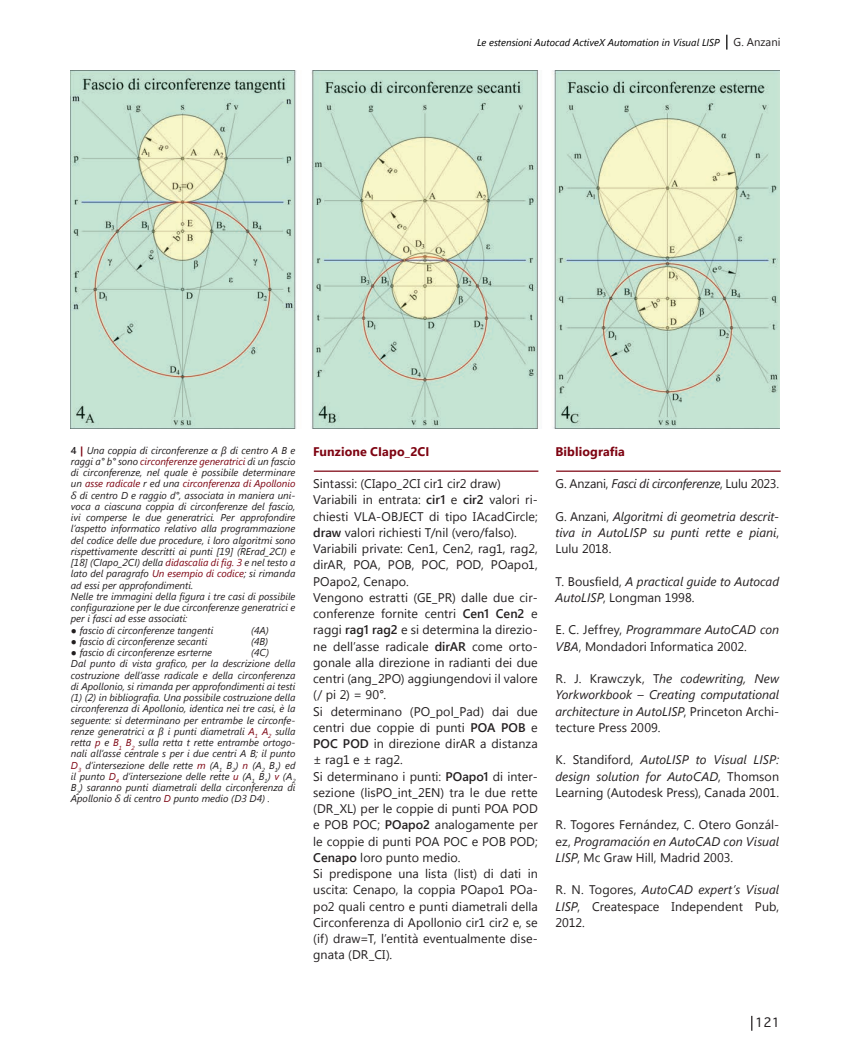
<style>
.page{position:relative;width:851px;height:1063px;background:#fff}
.page>*{position:absolute;margin:0;border:0;box-sizing:border-box;transform-origin:0 0}
.t1{font:12.5px/16.2px "Segoe UI";letter-spacing:.005em;color:#231f20;text-align:justify}
.t2{font:italic 12.5px/16.2px "Segoe UI";color:#231f20;text-align:justify}
.t3{font:italic 12.5px "Segoe UI";letter-spacing:-.02em;color:#231f20}
.t4{font:700 12.5px "Segoe UI";letter-spacing:.01em;color:#7e0412}
.t5{font:12.5px "Sathu";color:#231f20}
.t6{font:italic 10px/11.2px "Segoe UI";color:#231f20}
.t7{font:italic 10px "Segoe UI";color:#000}
.s1{font-style:normal;font-size:11.25px;color:#231f20}
.s2{font-weight:600;font-style:normal}
.s3{font-weight:700;font-style:normal;color:#7e0412}
.s4{color:#7e0412}
.s5{font-weight:600}
.s6{font-style:normal}
.s7{font-style:italic}
</style>
<div class="page">
<svg style="left:726px;top:35px;width:1px;height:15px"></svg>
<svg style="left:751px;top:1016px;width:1px;height:15px"></svg>
<hr style="left:314px;top:471px;width:224px;height:1px;background:#7e0412">
<hr style="left:556px;top:471px;width:224px;height:1px;background:#7e0412">
<img style="left:71px;top:71px;width:708px;height:357px">
<p class="t7" style="left:477px;top:36px;width:305px">Le estensioni Autocad ActiveX Automation in Visual LISP <span class="s1">G. Anzani</span></p>
<p class="t6" style="left:71px;top:444px;width:226px"><span class="s2">4</span> <span class="s3">|</span> Una coppia di circonferenze α β di centro A B e raggi a° b° sono <span class="s4">circonferenze generatrici</span> di un fascio di circonferenze, nel quale è possibile determinare un <span class="s4">asse radicale</span> r ed una <span class="s4">circonferenza di Apollonio </span>δ di centro D e raggio d°, associata in maniera uni&shy;voca a ciascuna coppia di circonferenze del fascio, ivi comperse le due generatrici. Per approfondire l’aspetto informatico relativo alla programmazione del codice delle due procedure, i loro algoritmi sono rispettivamente descritti ai punti [19] (RErad_2CI) e [18] (CIapo_2CI) della <span class="s4">didascalia di fig. 3</span> e nel testo a lato del paragrafo <span class="s4">Un esempio di codice</span>; si rimanda ad essi per approfondimenti.<br>Nelle tre immagini della figura i tre casi di possibile configurazione per le due circonferenze generatrici e per i fasci ad esse associati:</p>
<p class="t6" style="left:71px;top:624px;width:144px">● fascio di circonferenze tangenti</p>
<p class="t6" style="left:251px;top:624px;width:19px">(4A)</p>
<p class="t6" style="left:71px;top:635px;width:138px">● fascio di circonferenze secanti</p>
<p class="t6" style="left:251px;top:635px;width:19px">(4B)</p>
<p class="t6" style="left:71px;top:647px;width:143px">● fascio di circonferenze esrterne</p>
<p class="t6" style="left:71px;top:647px;width:226px;text-indent:180px">(4C)<br>Dal punto di vista grafico, per la descrizione della costruzione dell’asse radicale e della circonferenza di Apollonio, si rimanda per approfondimenti ai testi (1) (2) in bibliografia. Una possibile costruzione della circonferenza di Apollonio, identica nei tre casi, è la seguente: si determinano per entrambe le circonfe&shy;renze generatrici α β i punti diametrali <span class="s4">A</span><sub>1</sub> <span class="s4">A</span><sub>2</sub> sulla retta <span class="s4">p</span> e <span class="s4">B</span><sub>1</sub> <span class="s4">B</span><sub>2</sub> sulla retta t rette entrambe ortogo&shy;nali all’asse centrale s per i due centri A B; il punto <span class="s4">D</span><sub>3</sub> d’intersezione delle rette <span class="s4">m</span> (A<sub>1</sub> B<sub>2</sub>) <span class="s4">n</span> (A<sub>2</sub> B<sub>1</sub>) ed il punto <span class="s4">D</span><sub>4</sub> d’intersezione delle rette <span class="s4">u</span> (A<sub>1</sub> B<sub>1</sub>) <span class="s4">v</span> (A<sub>2<br></sub>B<sub>2</sub>) saranno punti diametrali della circonferenza di Apollonio δ di centro <span class="s4">D</span> punto medio (D3 D4) .</p>
<p class="t4" style="left:313px;top:439px;width:118px">Funzione CIapo_2CI</p>
<p class="t1" style="left:313px;top:475px;width:226px;text-align:left">Sintassi: (CIapo_2CI cir1 cir2 draw)<br>Variabili in entrata: <span class="s5">cir1</span> e <span class="s5">cir2</span> valori ri&shy;chiesti VLA-OBJECT di tipo IAcadCircle; <span class="s5">draw</span> valori richiesti T/nil (vero/falso).<br>Variabili private: Cen1, Cen2, rag1, rag2, dirAR, POA, POB, POC, POD, POapo1, POapo2, Cenapo.<br>Vengono estratti (GE_PR) dalle due cir&shy;conferenze fornite centri <span class="s5">Cen1 Cen2</span> e raggi <span class="s5">rag1 rag2</span> e si determina la direzio&shy;ne dell’asse radicale <span class="s5">dirAR</span> come orto&shy;gonale alla direzione in radianti dei due centri (ang_2PO) aggiungendovi il valore (/ pi 2) = 90°.<br>Si determinano (PO_pol_Pad) dai due centri due coppie di punti <span class="s5">POA POB</span> e <span class="s5">POC POD</span> in direzione dirAR a distanza ± rag1 e ± rag2.<br>Si determinano i punti: <span class="s5">POapo1</span> di inter&shy;sezione (lisPO_int_2EN) tra le due rette (DR_XL) per le coppie di punti POA POD e POB POC; <span class="s5">POapo2</span> analogamente per le coppie di punti POA POC e POB POD; <span class="s5">Cenapo</span> loro punto medio.<br>Si predispone una lista (list) di dati in uscita: Cenapo, la coppia POapo1 POa&shy;po2 quali centro e punti diametrali della Circonferenza di Apollonio cir1 cir2 e, se (if) draw=T, l’entità eventualmente dise&shy;gnata (DR_CI).</p>
<p class="t4" style="left:555px;top:439px;width:71px">Bibliografia</p>
<p class="t3" style="left:555px;top:475px;width:225px"><span class="s6">G. Anzani,</span> Fasci di circonferenze<span class="s6">, Lulu 2023.</span></p>
<p class="t2" style="left:555px;top:507px;width:225px"><span class="s6">G. Anzani,</span> Algoritmi di geometria descrit&shy;tiva in AutoLISP su punti rette e piani<span class="s6">, Lulu 2018.</span></p>
<p class="t2" style="left:555px;top:572px;width:225px"><span class="s6">T. Bousfield,</span> A practical guide to Autocad<br>AutoLISP<span class="s6">, Longman 1998.</span></p>
<p class="t1" style="left:555px;top:621px;width:225px">E. C. Jeffrey, <span class="s7">Programmare AutoCAD con<br>VBA</span>, Mondadori Informatica 2002.</p>
<p class="t2" style="left:555px;top:670px;width:225px"><span class="s6">R. J. Krawczyk, T</span>he codewriting, New Yorkworkbook – Creating computational architecture in AutoLISP<span class="s6">, Princeton Archi&shy;tecture Press 2009.</span></p>
<p class="t1" style="left:555px;top:751px;width:225px">K. Standiford, <span class="s7">AutoLISP to Visual LISP: design solution for AutoCAD</span>, Thomson Learning (Autodesk Press), Canada 2001.</p>
<p class="t1" style="left:555px;top:816px;width:225px">R. Togores Fernández, C. Otero Gonzál&shy;ez, <span class="s7">Programación en AutoCAD con Visual LISP</span>, Mc Graw Hill, Madrid 2003.</p>
<p class="t1" style="left:555px;top:881px;width:225px">R. N. Togores, <span class="s7">AutoCAD expert’s Visual LISP</span>, Createspace Independent Pub, 2012.</p>
<p class="t5" style="left:755px;top:1012px;width:26px">121</p>
</div>
